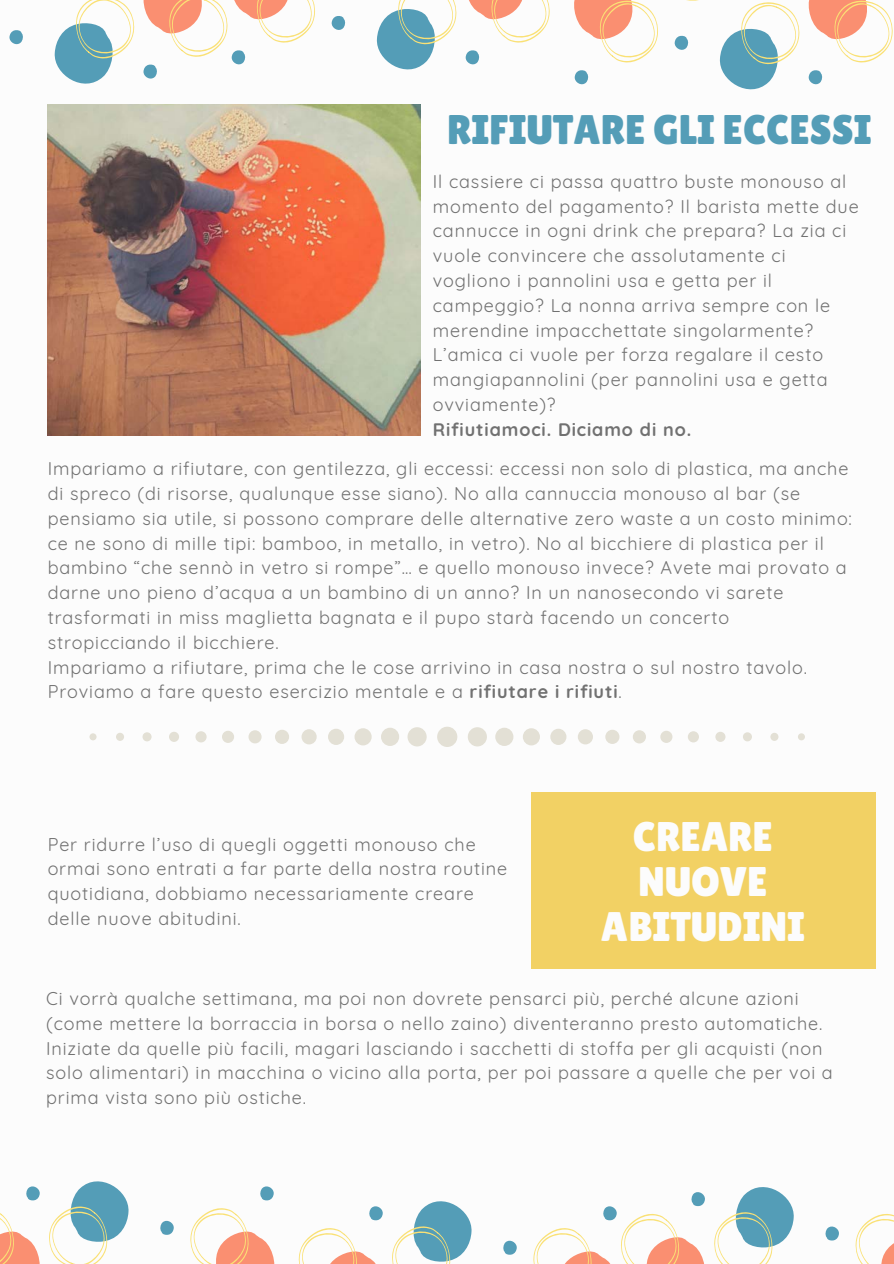
<style>
.page{position:relative;width:894px;height:1264px;background:#fff}
.page>*{position:absolute;margin:0;border:0;box-sizing:border-box;transform-origin:0 0}
.t1{font:41.4px/45px "Lilita One";color:#fcfcfc;text-align:center}
.t2{font:41.4px "Lilita One";color:#549db7}
.t3{font:18px/24.8px "Quicksand";letter-spacing:.05em;color:#717171}
.t4{font:700 18px "Quicksand";letter-spacing:.05em;color:#717171}
.s1{font-weight:700}
</style>
<div class="page">
<img style="left:48px;top:105px;width:372px;height:330px">
<div style="left:530px;top:792px;width:345px;height:177px;background:#f2d164"></div>
<svg style="left:9px;top:30px;width:14px;height:15px"></svg>
<svg style="left:54px;top:0;width:261px;height:84px"></svg>
<svg style="left:331px;top:16px;width:15px;height:14px"></svg>
<svg style="left:376px;top:0;width:174px;height:69px"></svg>
<svg style="left:808px;top:70px;width:14px;height:15px"></svg>
<svg style="left:574px;top:0;width:225px;height:89px"></svg>
<svg style="left:808px;top:0;width:85px;height:63px"></svg>
<svg style="left:855px;top:1213px;width:38px;height:50px"></svg>
<svg style="left:825px;top:1226px;width:14px;height:14px"></svg>
<svg style="left:714px;top:1187px;width:80px;height:76px"></svg>
<svg style="left:533px;top:1192px;width:172px;height:71px"></svg>
<svg style="left:503px;top:1240px;width:14px;height:14px"></svg>
<svg style="left:298px;top:1201px;width:174px;height:62px"></svg>
<svg style="left:260px;top:1186px;width:14px;height:14px"></svg>
<svg style="left:190px;top:1208px;width:85px;height:55px"></svg>
<svg style="left:160px;top:1220px;width:14px;height:15px"></svg>
<svg style="left:0;top:1181px;width:129px;height:82px"></svg>
<svg style="left:89px;top:726px;width:715px;height:21px"></svg>
<h1 class="t2" style="left:447px;top:106px;width:426px">RIFIUTARE GLI ECCESSI</h1>
<p class="t3" style="left:432px;top:169px;width:427px">Il cassiere ci passa quattro buste monouso al momento del pagamento? Il barista mette due cannucce in ogni drink che prepara? La zia ci vuole convincere che assolutamente ci vogliono i pannolini usa e getta per il campeggio? La nonna arriva sempre con le merendine impacchettate singolarmente?<br>L’amica ci vuole per forza regalare il cesto mangiapannolini (per pannolini usa e getta ovviamente)?</p>
<p class="t4" style="left:432px;top:417px;width:260px">Rifiutiamoci. Diciamo di no.</p>
<p class="t3" style="left:48px;top:456px;width:805px">Impariamo a rifiutare, con gentilezza, gli eccessi: eccessi non solo di plastica, ma anche di spreco (di risorse, qualunque esse siano). No alla cannuccia monouso al bar (se pensiamo sia utile, si possono comprare delle alternative zero waste a un costo minimo: ce ne sono di mille tipi: bamboo, in metallo, in vetro). No al bicchiere di plastica per il bambino “che sennò in vetro si rompe”… e quello monouso invece? Avete mai provato a darne uno pieno d’acqua a un bambino di un anno? In un nanosecondo vi sarete trasformati in miss maglietta bagnata e il pupo starà facendo un concerto stropicciando il bicchiere.<br>Impariamo a rifiutare, prima che le cose arrivino in casa nostra o sul nostro tavolo.<br>Proviamo a fare questo esercizio mentale e a <span class="s1">rifiutare i rifiuti</span>.</p>
<p class="t3" style="left:48px;top:831px;width:461px">Per ridurre l’uso di quegli oggetti monouso che ormai sono entrati a far parte della nostra routine quotidiana, dobbiamo necessariamente creare delle nuove abitudini.</p>
<h1 class="t1" style="left:600px;top:813px;width:206px">CREARE<br>NUOVE<br>ABITUDINI</h1>
<p class="t3" style="left:46px;top:985px;width:788px">Ci vorrà qualche settimana, ma poi non dovrete pensarci più, perché alcune azioni (come mettere la borraccia in borsa o nello zaino) diventeranno presto automatiche.<br>Iniziate da quelle più facili, magari lasciando i sacchetti di stoffa per gli acquisti (non solo alimentari) in macchina o vicino alla porta, per poi passare a quelle che per voi a prima vista sono più ostiche.</p>
</div>
